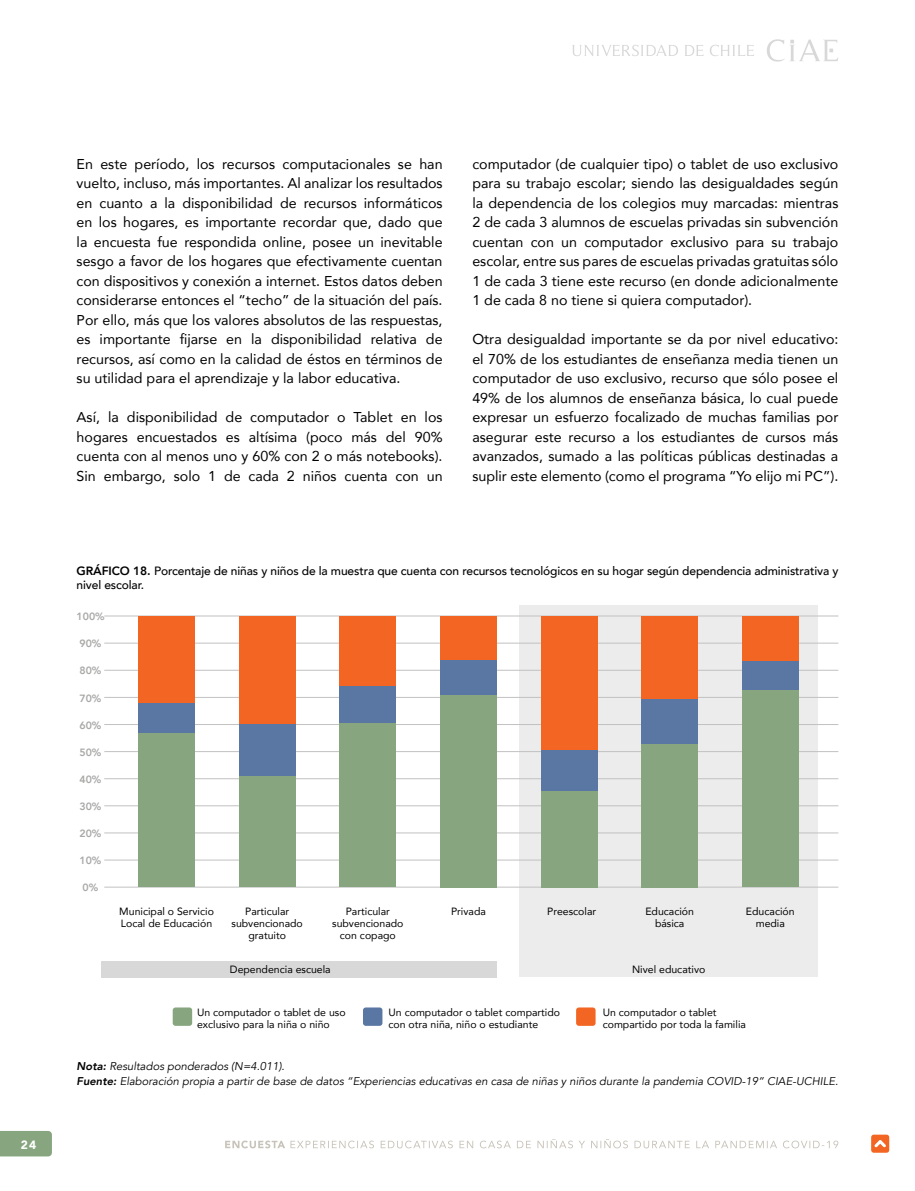
<style>
.page{position:relative;width:915px;height:1191px;background:#fff}
.page>*{position:absolute;margin:0;border:0;box-sizing:border-box;transform-origin:0 0}
.t1{font:14.25px/19.5px "Avenir";color:#000;text-align:justify}
.t2{font:500 12px/14.4px "Avenir";letter-spacing:-.01em;color:#000}
.t3{font:900 12px "Avenir";color:#fff}
.t4{font:italic 11.25px/15px "Avenir";color:#000}
.t5{font:10.5px/12px "Avenir";color:#000}
.t6{font:800 10.5px "Avenir";color:#a8a8a7}
.s1{font-weight:800}
</style>
<div class="page">
<svg style="left:0;top:1131px;width:52px;height:25px"></svg>
<svg style="left:767px;top:39px;width:71px;height:23px"></svg>
<svg style="left:225px;top:1139px;width:613px;height:9px"></svg>
<svg style="left:572px;top:45px;width:105px;height:11px"></svg>
<svg style="left:685px;top:45px;width:18px;height:11px"></svg>
<svg style="left:710px;top:45px;width:44px;height:11px"></svg>
<div style="left:173px;top:1007px;width:19px;height:18px;background:#87a67f;border-radius:3px"></div>
<div style="left:363px;top:1007px;width:19px;height:18px;background:#5a77a3;border-radius:3px"></div>
<div style="left:576px;top:1007px;width:19px;height:18px;background:#f26522;border-radius:3px"></div>
<div style="left:519px;top:605px;width:298px;height:372px;background:#ececec"></div>
<div style="left:101px;top:961px;width:395px;height:16px;background:#d8d8d8"></div>
<hr style="left:104px;top:887px;width:734px;height:1px;background:#c1c1c1">
<hr style="left:104px;top:832px;width:734px;height:1px;background:#c1c1c1">
<hr style="left:104px;top:805px;width:734px;height:1px;background:#c1c1c1">
<hr style="left:104px;top:859px;width:734px;height:1px;background:#c1c1c1">
<hr style="left:104px;top:778px;width:734px;height:1px;background:#c1c1c1">
<hr style="left:104px;top:751px;width:734px;height:1px;background:#c1c1c1">
<hr style="left:104px;top:724px;width:734px;height:1px;background:#c1c1c1">
<hr style="left:104px;top:616px;width:734px;height:1px;background:#c1c1c1">
<hr style="left:104px;top:643px;width:734px;height:1px;background:#c1c1c1">
<hr style="left:104px;top:670px;width:734px;height:1px;background:#c1c1c1">
<hr style="left:104px;top:697px;width:734px;height:1px;background:#c1c1c1">
<div style="left:138px;top:732px;width:57px;height:155px;background:#87a67f"></div>
<div style="left:138px;top:702px;width:57px;height:30px;background:#5a77a3"></div>
<div style="left:138px;top:616px;width:57px;height:86px;background:#f26522"></div>
<div style="left:239px;top:776px;width:56px;height:111px;background:#87a67f"></div>
<div style="left:239px;top:723px;width:56px;height:53px;background:#5a77a3"></div>
<div style="left:239px;top:616px;width:56px;height:107px;background:#f26522"></div>
<div style="left:339px;top:723px;width:57px;height:164px;background:#87a67f"></div>
<div style="left:339px;top:685px;width:57px;height:38px;background:#5a77a3"></div>
<div style="left:339px;top:616px;width:57px;height:69px;background:#f26522"></div>
<div style="left:440px;top:695px;width:56px;height:192px;background:#87a67f"></div>
<div style="left:440px;top:659px;width:56px;height:36px;background:#5a77a3"></div>
<div style="left:440px;top:616px;width:56px;height:43px;background:#f26522"></div>
<div style="left:540px;top:791px;width:57px;height:96px;background:#87a67f"></div>
<div style="left:540px;top:749px;width:57px;height:42px;background:#5a77a3"></div>
<div style="left:540px;top:616px;width:57px;height:133px;background:#f26522"></div>
<div style="left:641px;top:744px;width:56px;height:143px;background:#87a67f"></div>
<div style="left:641px;top:698px;width:56px;height:46px;background:#5a77a3"></div>
<div style="left:641px;top:616px;width:56px;height:82px;background:#f26522"></div>
<div style="left:741px;top:689px;width:57px;height:198px;background:#87a67f"></div>
<div style="left:741px;top:661px;width:57px;height:28px;background:#5a77a3"></div>
<div style="left:741px;top:616px;width:57px;height:45px;background:#f26522"></div>
<div style="left:870px;top:1134px;width:18px;height:18px;background:#f26522;border-radius:3px"></div>
<svg style="left:871px;top:1137px;width:15px;height:13px"></svg>
<p class="t3" style="left:21px;top:1134px;width:17px">24</p>
<p class="t1" style="left:77px;top:154px;width:367px">En este período, los recursos computacionales se han vuelto, incluso, más importantes. Al analizar los resultados en cuanto a la disponibilidad de recursos informáticos en los hogares, es importante recordar que, dado que la encuesta fue respondida online, posee un inevitable sesgo a favor de los hogares que efectivamente cuentan con dispositivos y conexión a internet. Estos datos deben considerarse entonces el “techo” de la situación del país.<br>Por ello, más que los valores absolutos de las respuestas, es importante fijarse en la disponibilidad relativa de recursos, así como en la calidad de éstos en términos de su utilidad para el aprendizaje y la labor educativa.</p>
<p class="t1" style="left:77px;top:407px;width:367px">Así, la disponibilidad de computador o Tablet en los hogares encuestados es altísima (poco más del 90% cuenta con al menos uno y 60% con 2 o más notebooks).<br>Sin embargo, solo 1 de cada 2 niños cuenta con un</p>
<p class="t1" style="left:472px;top:154px;width:367px">computador (de cualquier tipo) o tablet de uso exclusivo para su trabajo escolar; siendo las desigualdades según la dependencia de los colegios muy marcadas: mientras 2 de cada 3 alumnos de escuelas privadas sin subvención cuentan con un computador exclusivo para su trabajo escolar, entre sus pares de escuelas privadas gratuitas sólo 1 de cada 3 tiene este recurso (en donde adicionalmente 1 de cada 8 no tiene si quiera computador).</p>
<p class="t1" style="left:472px;top:329px;width:367px">Otra desigualdad importante se da por nivel educativo: el 70% de los estudiantes de enseñanza media tienen un computador de uso exclusivo, recurso que sólo posee el 49% de los alumnos de enseñanza básica, lo cual puede expresar un esfuerzo focalizado de muchas familias por asegurar este recurso a los estudiantes de cursos más avanzados, sumado a las políticas públicas destinadas a suplir este elemento (como el programa “Yo elijo mi PC”).</p>
<p class="t2" style="left:77px;top:562px;width:763px"><span class="s1">GRÁFICO 18.</span> Porcentaje de niñas y niños de la muestra que cuenta con recursos tecnológicos en su hogar según dependencia administrativa y nivel escolar.</p>
<p class="t6" style="left:77px;top:608px;width:30px">100%</p>
<p class="t6" style="left:79px;top:635px;width:23px">90%</p>
<p class="t6" style="left:79px;top:662px;width:23px">80%</p>
<p class="t6" style="left:79px;top:689px;width:23px">70%</p>
<p class="t6" style="left:79px;top:717px;width:23px">60%</p>
<p class="t6" style="left:79px;top:744px;width:23px">50%</p>
<p class="t6" style="left:79px;top:771px;width:23px">40%</p>
<p class="t6" style="left:79px;top:798px;width:23px">30%</p>
<p class="t6" style="left:79px;top:825px;width:23px">20%</p>
<p class="t6" style="left:79px;top:852px;width:23px">10%</p>
<p class="t6" style="left:82px;top:879px;width:17px">0%</p>
<p class="t5" style="left:119px;top:905px;width:96px">Municipal o Servicio<br>Local de Educación</p>
<p class="t5" style="left:231px;top:905px;width:73px;text-align:center">Particular subvencionado gratuito</p>
<p class="t5" style="left:332px;top:905px;width:73px;text-align:center">Particular subvencionado con copago</p>
<p class="t5" style="left:451px;top:905px;width:36px">Privada</p>
<p class="t5" style="left:547px;top:905px;width:50px">Preescolar</p>
<p class="t5" style="left:645px;top:905px;width:50px;text-align:center">Educación básica</p>
<p class="t5" style="left:745px;top:905px;width:50px;text-align:center">Educación media</p>
<p class="t5" style="left:230px;top:963px;width:102px">Dependencia escuela</p>
<p class="t5" style="left:632px;top:963px;width:75px">Nivel educativo</p>
<p class="t5" style="left:197px;top:1006px;width:150px">Un computador o tablet de uso exclusivo para la niña o niño</p>
<p class="t5" style="left:388px;top:1006px;width:173px">Un computador o tablet compartido con otra niña, niño o estudiante</p>
<p class="t5" style="left:602px;top:1006px;width:145px">Un computador o tablet compartido por toda la familia</p>
<p class="t4" style="left:77px;top:1058px;width:763px"><span class="s1">Nota:</span> Resultados ponderados (N=4.011).<br><span class="s1">Fuente:</span> Elaboración propia a partir de base de datos “Experiencias educativas en casa de niñas y niños durante la pandemia COVID-19” CIAE-UCHILE.</p>
</div>
